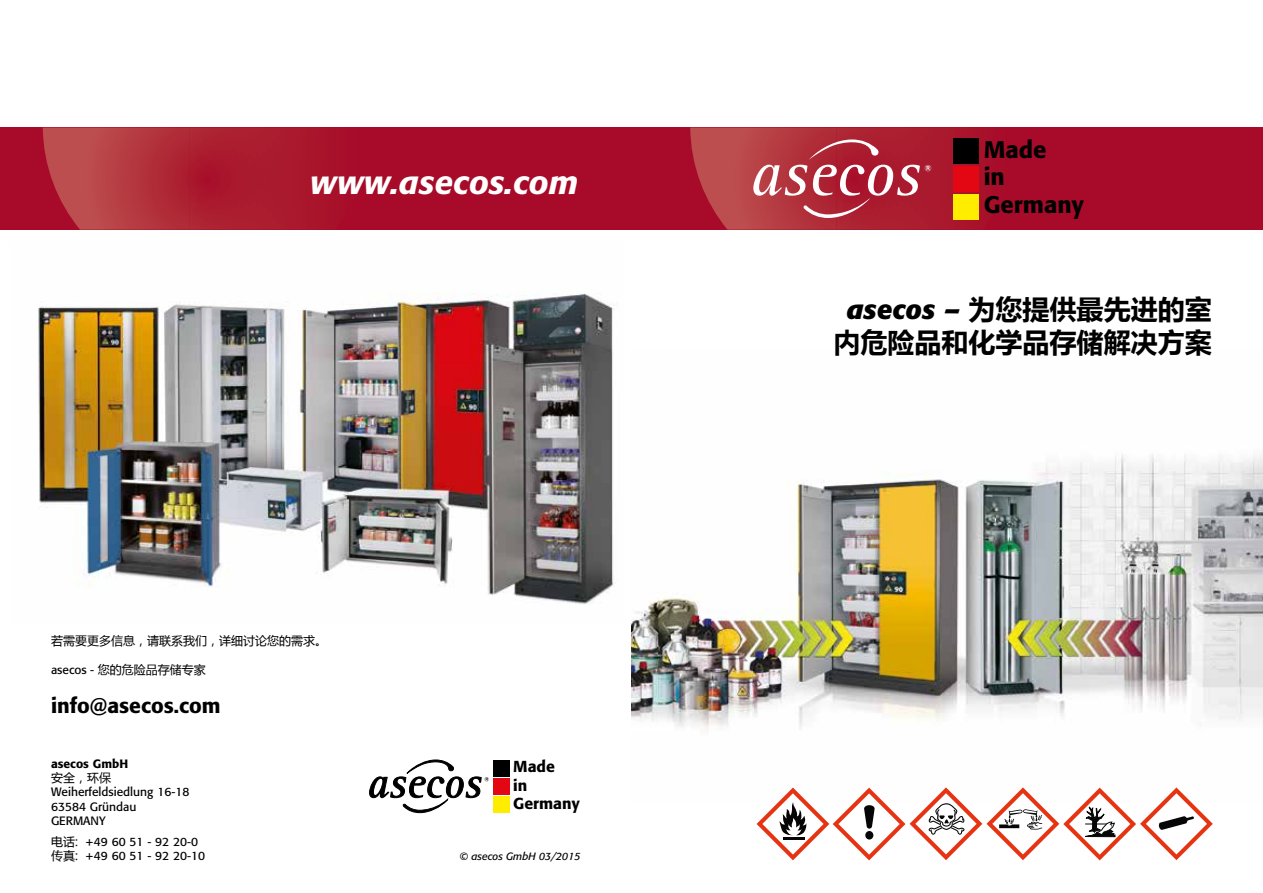
<style>
.page{position:relative;width:1263px;height:893px;background:#fff}
.page>*{position:absolute;margin:0;border:0;box-sizing:border-box;transform-origin:0 0}
.t1{font:italic 500 33px "Formata Pro";color:#fff}
.t2{font:700 27px/32.4px "Microsoft Ya Hei";color:#000;text-align:center}
.t3{font:500 23.7px/27.8px "Formata BQ";color:#000}
.t4{font:500 21px "Formata Pro";color:#000}
.t5{font:500 15.75px/18.5px "Formata BQ";color:#000}
.t6{font:12px/14.4px "Formata Pro";color:#000}
.t7{font:12px "Microsoft Ya Hei";color:#000}
.t8{font:500 12px "Formata Pro";color:#000}
.t9{font:italic 10.5px "Formata Pro";color:#000}
.s1{font-family:"Formata Pro"}
.s2{font-family:"Microsoft Ya Hei"}
.s3{font-family:"Formata Pro";font-style:italic}
</style>
<div class="page">
<div style="left:0;top:128px;width:919px;height:102px;background:#a70b29"></div>
<svg style="left:43px;top:128px;width:146px;height:102px;background:#b43840"></svg>
<img style="left:189px;top:128px;width:124px;height:102px">
<div style="left:632px;top:128px;width:631px;height:102px;background:#a70b29"></div>
<svg style="left:690px;top:128px;width:289px;height:102px"></svg>
<img style="left:631px;top:454px;width:632px;height:276px">
<svg style="left:756px;top:787px;width:457px;height:73px"></svg>
<img style="left:38px;top:293px;width:577px;height:312px">
<div style="left:493px;top:760px;width:17px;height:16px;background:#000"></div>
<div style="left:493px;top:778px;width:17px;height:17px;background:#e30613"></div>
<div style="left:493px;top:797px;width:17px;height:16px;background:#ffed00"></div>
<svg style="left:369px;top:760px;width:120px;height:53px"></svg>
<div style="left:953px;top:139px;width:26px;height:25px;background:#000"></div>
<div style="left:953px;top:166px;width:26px;height:26px;background:#e30613"></div>
<div style="left:953px;top:194px;width:26px;height:25px;background:#ffed00"></div>
<h1 class="t1" style="left:310px;top:161px;width:270px">www.asecos.com</h1>
<p class="t7" style="left:51px;top:632px;width:277px">若需要更多信息，请联系我们，详细讨论您的需求。</p>
<p class="t7" style="left:51px;top:661px;width:156px"><span class="s1">asecos -</span> 您的危险品存储专家</p>
<h3 class="t4" style="left:51px;top:692px;width:171px">info@asecos.com</h3>
<p class="t8" style="left:51px;top:756px;width:79px">asecos GmbH</p>
<p class="t7" style="left:51px;top:769px;width:61px">安全，环保</p>
<p class="t6" style="left:51px;top:785px;width:140px">Weiherfeldsiedlung 16-18<br>63584 Gründau<br>GERMANY</p>
<p class="t6" style="left:51px;top:834px;width:156px"><span class="s2">电话:</span> +49 60 51 - 92 20-0<span class="s2">传真:</span> +49 60 51 - 92 20-10</p>
<h3 class="t5" style="left:513px;top:757px;width:68px">Made<br>in<br>Germany</h3>
<p class="t9" style="left:460px;top:849px;width:122px">© asecos GmbH 03/2015</p>
<h3 class="t3" style="left:984px;top:135px;width:101px">Made<br>in<br>Germany</h3>
<h2 class="t2" style="left:833px;top:292px;width:380px"><span class="s3">asecos –</span> 为您提供最先进的室内危险品和化学品存储解决方案</h2>
</div>
